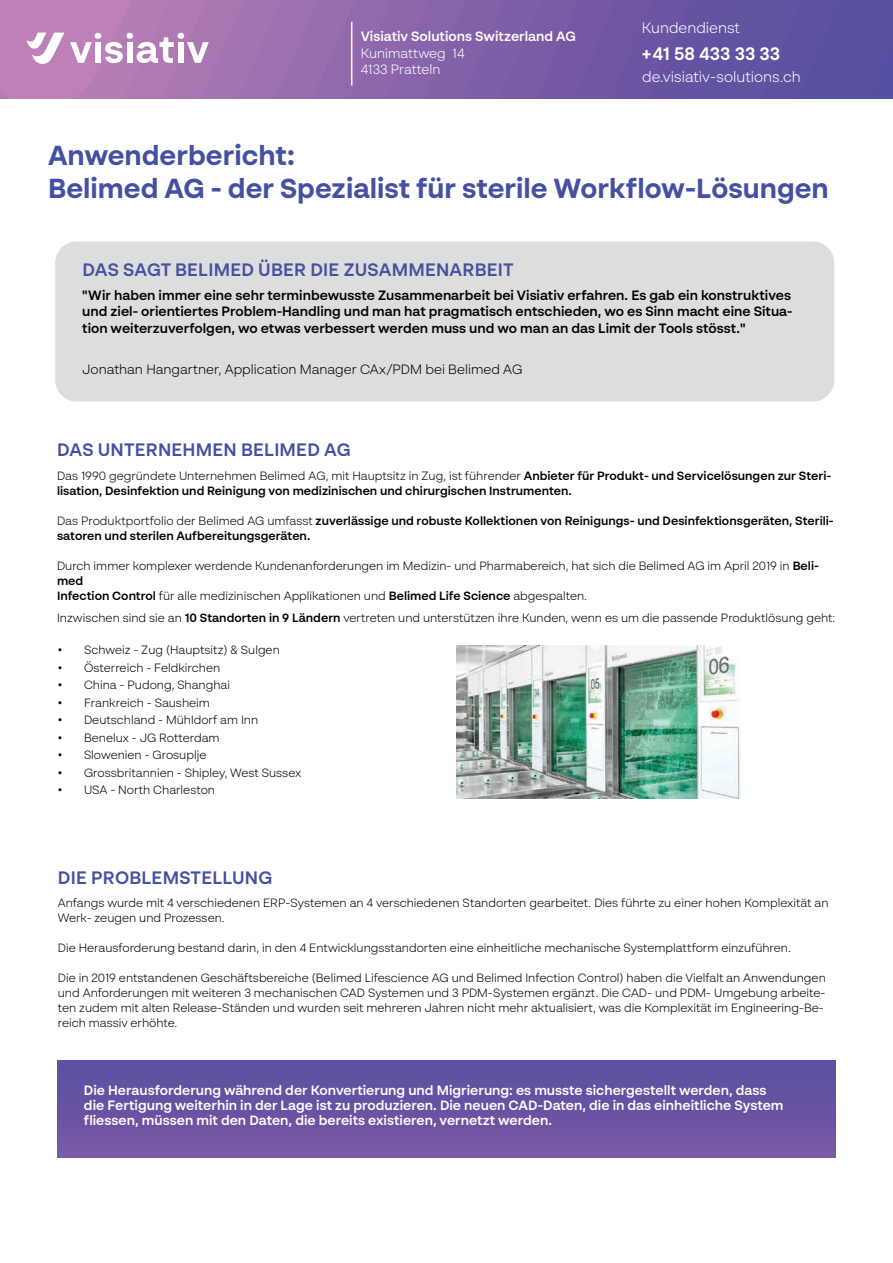
<style>
.page{position:relative;width:893px;height:1263px;background:#fff}
.page>*{position:absolute;margin:0;border:0;box-sizing:border-box;transform-origin:0 0}
.t1{font:700 27.45px/33px "BR Sonoma";color:#4451a2}
.t2{font:600 18px "BR Sonoma";letter-spacing:.01em;color:#4451a2}
.t3{font:600 18px "BR Sonoma";color:#fff}
.t4{font:300 15px "BR Sonoma";color:#fff}
.t5{font:600 13.5px/15px "BR Sonoma";color:#fff}
.t6{font:600 13.5px/16.2px "BR Sonoma";color:#000001}
.t7{font:300 13.5px "BR Sonoma";color:#000001}
.t8{font:300 13.5px/16.2px "BR Sonoma";color:#fff}
.t9{font:300 12px/15px "BR Sonoma";color:#000001}
.t10{font:600 12px/15px "BR Sonoma";color:#000001}
.s1{font-weight:300}
.s2{font-weight:600}
</style>
<div class="page">
<div style="left:865px;top:0;width:28px;height:98px;background:#5750a1"></div>
<div style="left:821px;top:0;width:44px;height:98px;background:#5851a2"></div>
<div style="left:777px;top:0;width:44px;height:98px;background:#5d51a2"></div>
<div style="left:733px;top:0;width:44px;height:98px;background:#6152a2"></div>
<div style="left:689px;top:0;width:44px;height:98px;background:#6252a2"></div>
<div style="left:645px;top:0;width:44px;height:98px;background:#6b54a2"></div>
<div style="left:601px;top:0;width:44px;height:98px;background:#6f56a3"></div>
<div style="left:557px;top:0;width:44px;height:98px;background:#7458a5"></div>
<div style="left:512px;top:0;width:45px;height:98px;background:#795ba6"></div>
<div style="left:468px;top:0;width:44px;height:98px;background:#7e5ea8"></div>
<svg style="left:455px;top:0;width:13px;height:98px"></svg>
<svg style="left:0;top:0;width:455px;height:98px;background:#a87ab5"></svg>
<hr style="left:351px;top:22px;width:1px;height:63px;background:#fff">
<div style="left:57px;top:1061px;width:779px;height:96px;background:linear-gradient(to bottom,#594fa1,#7759a5)"></div>
<div style="left:55px;top:241px;width:779px;height:160px;background:#dcdedd;border-radius:21px"></div>
<img style="left:456px;top:645px;width:284px;height:153px">
<p class="t5" style="left:361px;top:29px;width:217px">Visiativ Solutions Switzerland AG</p>
<p class="t8" style="left:361px;top:44px;width:105px">Kunimattweg 14<br>4133 Pratteln</p>
<p class="t4" style="left:642px;top:19px;width:100px">Kundendienst</p>
<p class="t4" style="left:642px;top:67px;width:160px">de.visiativ-solutions.ch</p>
<h2 class="t3" style="left:641px;top:42px;width:141px">+41 58 433 33 33</h2>
<h1 class="t1" style="left:48px;top:138px;width:782px">Anwenderbericht:<br>Belimed AG - der Spezialist für sterile Workflow-Lösungen</h1>
<h2 class="t2" style="left:82px;top:258px;width:433px">DAS SAGT BELIMED ÜBER DIE ZUSAMMENARBEIT</h2>
<p class="t6" style="left:82px;top:287px;width:712px">"Wir haben immer eine sehr terminbewusste Zusammenarbeit bei Visiativ erfahren. Es gab ein konstruktives und ziel- orientiertes Problem-Handling und man hat pragmatisch entschieden, wo es Sinn macht eine Situa&shy;tion weiterzuverfolgen, wo etwas verbessert werden muss und wo man an das Limit der Tools stösst."</p>
<p class="t7" style="left:82px;top:361px;width:442px">Jonathan Hangartner, Application Manager CAx/PDM bei Belimed AG</p>
<h2 class="t2" style="left:57px;top:438px;width:295px">DAS UNTERNEHMEN BELIMED AG</h2>
<p class="t10" style="left:57px;top:468px;width:776px"><span class="s1">Das 1990 gegründete Unternehmen Belimed AG, mit Hauptsitz in Zug, ist führender</span> Anbieter für Produkt- und Servicelösungen zur Steri&shy;lisation, Desinfektion und Reinigung von medizinischen und chirurgischen Instrumenten.</p>
<p class="t10" style="left:57px;top:513px;width:778px"><span class="s1">Das Produktportfolio der Belimed AG umfasst</span> zuverlässige und robuste Kollektionen von Reinigungs- und Desinfektionsgeräten, Sterili&shy;satoren und sterilen Aufbereitungsgeräten.</p>
<p class="t9" style="left:57px;top:558px;width:763px">Durch immer komplexer werdende Kundenanforderungen im Medizin- und Pharmabereich, hat sich die Belimed AG im April 2019 in <span class="s2">Beli&shy;med<br>Infection Control</span> für alle medizinischen Applikationen und <span class="s2">Belimed Life Science</span> abgespalten.</p>
<p class="t9" style="left:57px;top:610px;width:780px">Inzwischen sind sie an <span class="s2">10 Standorten in 9 Ländern</span> vertreten und unterstützen ihre Kunden, wenn es um die passende Produktlösung geht:</p>
<p class="t9" style="left:57px;top:642px;width:224px">• Schweiz - Zug (Hauptsitz) &amp; Sulgen</p>
<p class="t9" style="left:57px;top:660px;width:165px">• Österreich - Feldkirchen</p>
<p class="t9" style="left:57px;top:677px;width:175px">• China - Pudong, Shanghai</p>
<p class="t9" style="left:57px;top:695px;width:154px">• Frankreich - Sausheim</p>
<p class="t9" style="left:57px;top:712px;width:203px">• Deutschland - Mühldorf am Inn</p>
<p class="t9" style="left:57px;top:730px;width:164px">• Benelux - JG Rotterdam</p>
<p class="t9" style="left:57px;top:747px;width:151px">• Slowenien - Grosuplje</p>
<p class="t9" style="left:57px;top:765px;width:246px">• Grossbritannien - Shipley, West Sussex</p>
<p class="t9" style="left:57px;top:782px;width:160px">• USA - North Charleston</p>
<h2 class="t2" style="left:58px;top:866px;width:216px">DIE PROBLEMSTELLUNG</h2>
<p class="t9" style="left:58px;top:895px;width:772px">Anfangs wurde mit 4 verschiedenen ERP-Systemen an 4 verschiedenen Standorten gearbeitet. Dies führte zu einer hohen Komplexität an<br>Werk- zeugen und Prozessen.</p>
<p class="t9" style="left:58px;top:940px;width:734px">Die Herausforderung bestand darin, in den 4 Entwicklungsstandorten eine einheitliche mechanische Systemplattform einzuführen.</p>
<p class="t9" style="left:58px;top:970px;width:769px">Die in 2019 entstandenen Geschäftsbereiche (Belimed Lifescience AG und Belimed Infection Control) haben die Vielfalt an Anwendungen und Anforderungen mit weiteren 3 mechanischen CAD Systemen und 3 PDM-Systemen ergänzt. Die CAD- und PDM- Umgebung arbeite&shy;ten zudem mit alten Release-Ständen und wurden seit mehreren Jahren nicht mehr aktualisiert, was die Komplexität im Engineering-Be&shy;reich massiv erhöhte.</p>
<p class="t5" style="left:84px;top:1082px;width:701px">Die Herausforderung während der Konvertierung und Migrierung: es musste sichergestellt werden, dass die Fertigung weiterhin in der Lage ist zu produzieren. Die neuen CAD-Daten, die in das einheitliche System fliessen, müssen mit den Daten, die bereits existieren, vernetzt werden.</p>
</div>
